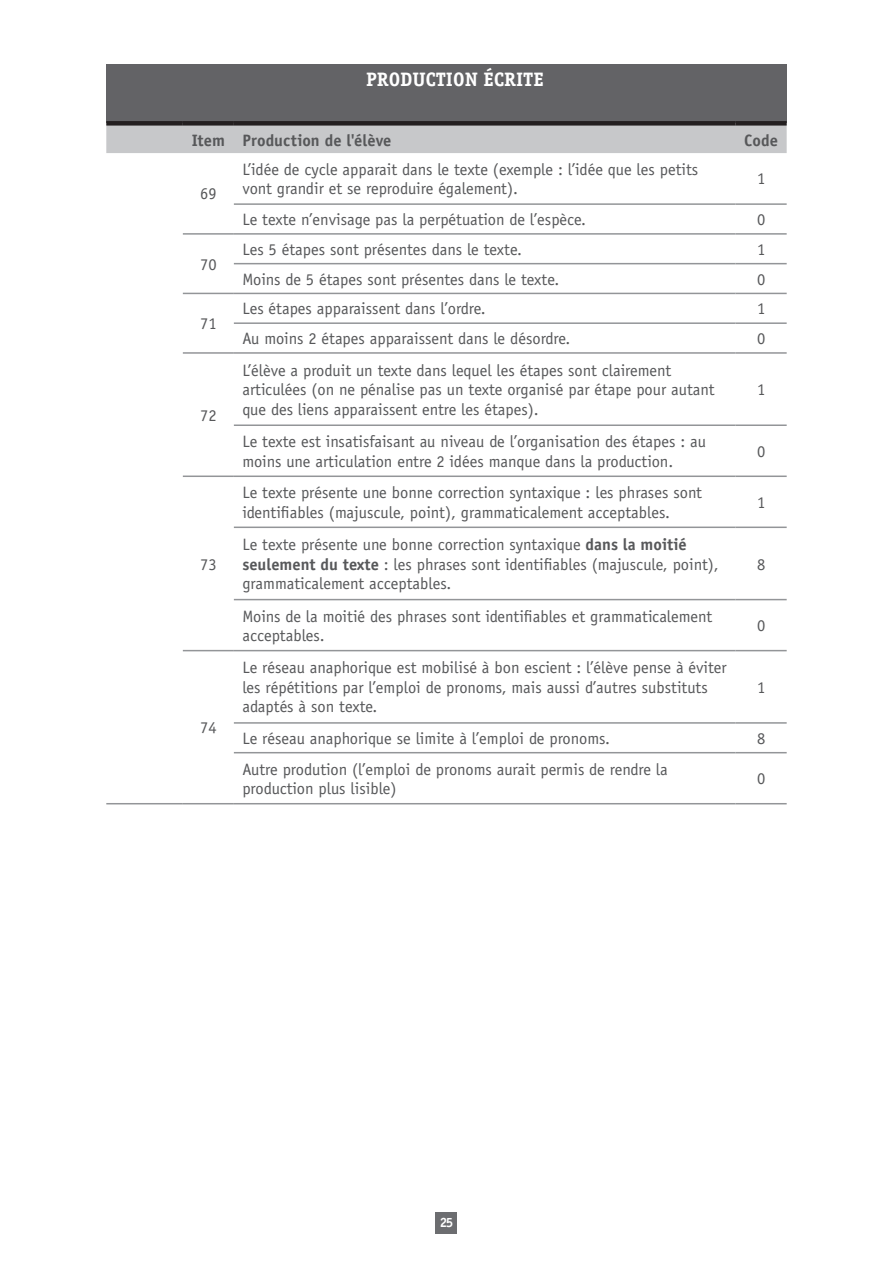
<style>
.page{position:relative;width:893px;height:1263px;background:#fff}
.page>*{position:absolute;margin:0;border:0;box-sizing:border-box;transform-origin:0 0}
.t1{font:700 19.5px "Officina Serif";color:#fff}
.t2{font:16.5px/19.5px "Officina Sans";color:#57585a}
.t3{font:700 16.5px "Officina Sans";letter-spacing:.005em;color:#57585a}
.t4{font:700 13.5px "Officina Serif";color:#fff}
.s1{font-weight:700}
</style>
<div class="page">
<div style="left:436px;top:1212px;width:21px;height:21px;background:#6c6d70"></div>
<div style="left:106px;top:64px;width:681px;height:30px;background:#636366"></div>
<div style="left:106px;top:94px;width:681px;height:29px;background:#636366"></div>
<div style="left:106px;top:126px;width:681px;height:27px;background:#c7c8ca"></div>
<hr style="left:736px;top:203px;width:51px;height:2px;background:#939598">
<hr style="left:736px;top:263px;width:51px;height:1px;background:#939598">
<hr style="left:736px;top:322px;width:51px;height:2px;background:#939598">
<hr style="left:736px;top:424px;width:51px;height:2px;background:#939598">
<hr style="left:736px;top:526px;width:51px;height:2px;background:#939598">
<hr style="left:736px;top:599px;width:51px;height:1px;background:#939598">
<hr style="left:736px;top:722px;width:51px;height:2px;background:#939598">
<hr style="left:736px;top:752px;width:51px;height:1px;background:#939598">
<hr style="left:736px;top:803px;width:51px;height:1px;background:#939598">
<hr style="left:234px;top:203px;width:502px;height:2px;background:#939598">
<hr style="left:234px;top:233px;width:502px;height:2px;background:#939598">
<hr style="left:234px;top:263px;width:502px;height:1px;background:#939598">
<hr style="left:234px;top:293px;width:502px;height:1px;background:#939598">
<hr style="left:234px;top:322px;width:502px;height:2px;background:#939598">
<hr style="left:234px;top:352px;width:502px;height:2px;background:#939598">
<hr style="left:234px;top:424px;width:502px;height:2px;background:#939598">
<hr style="left:234px;top:475px;width:502px;height:2px;background:#939598">
<hr style="left:234px;top:526px;width:502px;height:2px;background:#939598">
<hr style="left:234px;top:599px;width:502px;height:1px;background:#939598">
<hr style="left:234px;top:650px;width:502px;height:1px;background:#939598">
<hr style="left:234px;top:722px;width:502px;height:2px;background:#939598">
<hr style="left:234px;top:752px;width:502px;height:1px;background:#939598">
<hr style="left:234px;top:803px;width:502px;height:1px;background:#939598">
<hr style="left:736px;top:233px;width:51px;height:2px;background:#939598">
<hr style="left:736px;top:293px;width:51px;height:1px;background:#939598">
<hr style="left:736px;top:352px;width:51px;height:2px;background:#939598">
<hr style="left:736px;top:475px;width:51px;height:2px;background:#939598">
<hr style="left:736px;top:650px;width:51px;height:1px;background:#939598">
<div style="left:106px;top:121px;width:77px;height:5px;background:#231f20"></div>
<div style="left:183px;top:121px;width:51px;height:5px;background:#231f20"></div>
<div style="left:234px;top:121px;width:502px;height:5px;background:#231f20"></div>
<div style="left:736px;top:121px;width:51px;height:5px;background:#231f20"></div>
<hr style="left:183px;top:233px;width:51px;height:2px;background:#939598">
<hr style="left:183px;top:293px;width:51px;height:1px;background:#939598">
<hr style="left:183px;top:352px;width:51px;height:2px;background:#939598">
<hr style="left:183px;top:475px;width:51px;height:2px;background:#939598">
<hr style="left:183px;top:650px;width:51px;height:1px;background:#939598">
<hr style="left:183px;top:803px;width:51px;height:1px;background:#939598">
<hr style="left:106px;top:803px;width:77px;height:1px;background:#939598">
<p class="t1" style="left:366px;top:68px;width:179px">PRODUCTION ÉCRITE</p>
<p class="t3" style="left:192px;top:130px;width:35px">Item</p>
<p class="t3" style="left:242px;top:130px;width:151px">Production de l'élève</p>
<p class="t3" style="left:744px;top:130px;width:35px">Code</p>
<p class="t2" style="left:200px;top:184px;width:18px">69</p>
<p class="t2" style="left:200px;top:255px;width:18px">70</p>
<p class="t2" style="left:200px;top:314px;width:18px">71</p>
<p class="t2" style="left:200px;top:405px;width:18px">72</p>
<p class="t2" style="left:200px;top:554px;width:18px">73</p>
<p class="t2" style="left:200px;top:718px;width:18px">74</p>
<p class="t2" style="left:242px;top:159px;width:457px">L’idée de cycle apparait dans le texte (exemple : l’idée que les petits vont grandir et se reproduire également).</p>
<p class="t2" style="left:757px;top:169px;width:10px">1</p>
<p class="t2" style="left:242px;top:210px;width:345px">Le texte n’envisage pas la perpétuation de l’espèce.</p>
<p class="t2" style="left:757px;top:210px;width:10px">0</p>
<p class="t2" style="left:242px;top:240px;width:281px">Les 5 étapes sont présentes dans le texte.</p>
<p class="t2" style="left:757px;top:240px;width:10px">1</p>
<p class="t2" style="left:242px;top:269px;width:318px">Moins de 5 étapes sont présentes dans le texte.</p>
<p class="t2" style="left:757px;top:269px;width:10px">0</p>
<p class="t2" style="left:242px;top:299px;width:245px">Les étapes apparaissent dans l’ordre.</p>
<p class="t2" style="left:757px;top:299px;width:10px">1</p>
<p class="t2" style="left:242px;top:329px;width:329px">Au moins 2 étapes apparaissent dans le désordre.</p>
<p class="t2" style="left:757px;top:329px;width:10px">0</p>
<p class="t2" style="left:242px;top:360px;width:474px">L’élève a produit un texte dans lequel les étapes sont clairement articulées (on ne pénalise pas un texte organisé par étape pour autant que des liens apparaissent entre les étapes).</p>
<p class="t2" style="left:757px;top:380px;width:10px">1</p>
<p class="t2" style="left:242px;top:432px;width:465px">Le texte est insatisfaisant au niveau de l’organisation des étapes : au moins une articulation entre 2 idées manque dans la production.</p>
<p class="t2" style="left:757px;top:442px;width:10px">0</p>
<p class="t2" style="left:242px;top:483px;width:461px">Le texte présente une bonne correction syntaxique : les phrases sont identifiables (majuscule, point), grammaticalement acceptables.</p>
<p class="t2" style="left:757px;top:493px;width:10px">1</p>
<p class="t2" style="left:242px;top:535px;width:478px">Le texte présente une bonne correction syntaxique <span class="s1">dans la moitié seulement du texte</span> : les phrases sont identifiables (majuscule, point), grammaticalement acceptables.</p>
<p class="t2" style="left:757px;top:554px;width:10px">8</p>
<p class="t2" style="left:242px;top:606px;width:471px">Moins de la moitié des phrases sont identifiables et grammaticalement acceptables.</p>
<p class="t2" style="left:757px;top:616px;width:10px">0</p>
<p class="t2" style="left:242px;top:658px;width:486px">Le réseau anaphorique est mobilisé à bon escient : l’élève pense à éviter les répétitions par l’emploi de pronoms, mais aussi d’autres substituts adaptés à son texte.</p>
<p class="t2" style="left:757px;top:678px;width:10px">1</p>
<p class="t2" style="left:242px;top:729px;width:369px">Le réseau anaphorique se limite à l’emploi de pronoms.</p>
<p class="t2" style="left:757px;top:729px;width:10px">8</p>
<p class="t2" style="left:242px;top:759px;width:427px">Autre prodution (l’emploi de pronoms aurait permis de rendre la production plus lisible)</p>
<p class="t2" style="left:757px;top:769px;width:10px">0</p>
<p class="t4" style="left:440px;top:1214px;width:15px">25</p>
</div>
